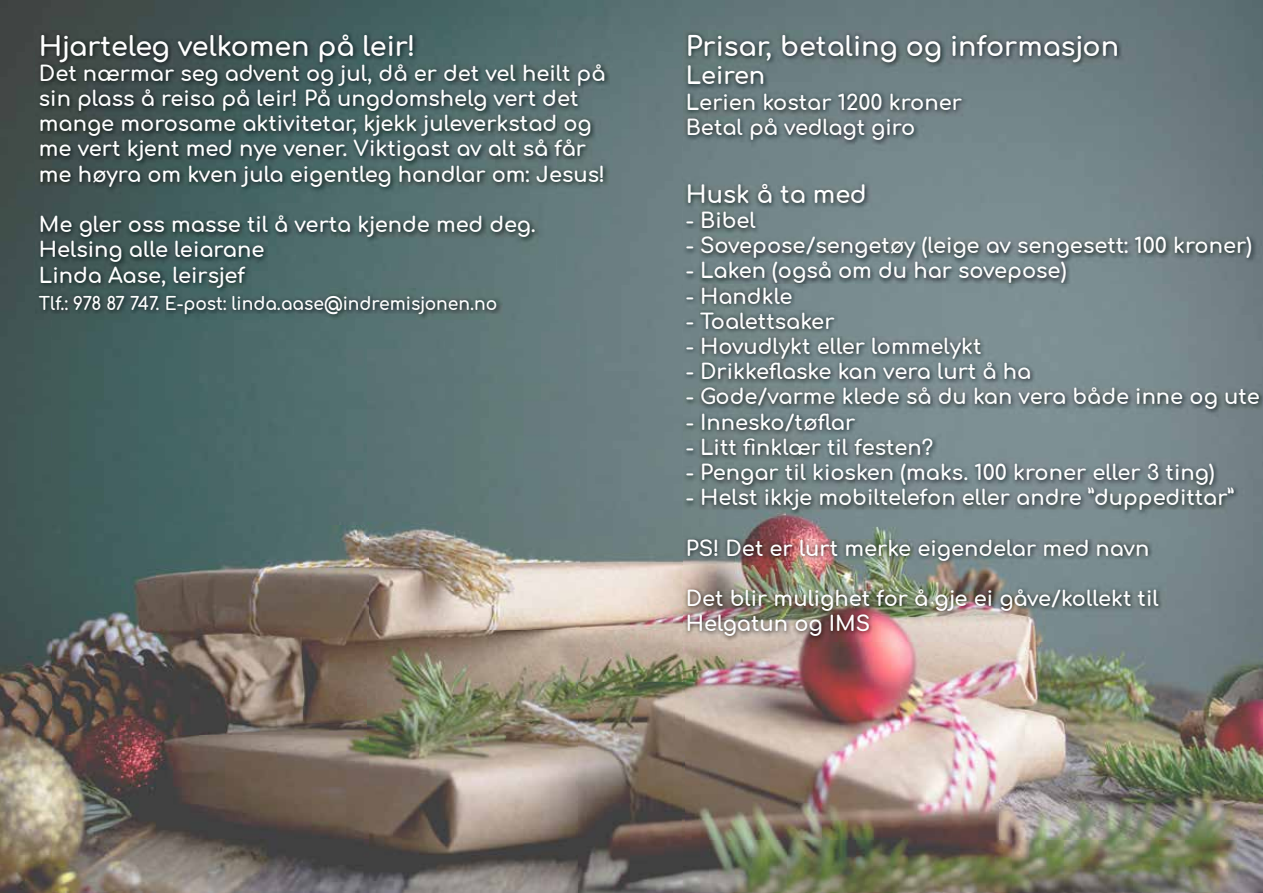
<style>
.page{position:relative;width:1263px;height:893px;background:#fff}
.page>*{position:absolute;margin:0;border:0;box-sizing:border-box;transform-origin:0 0}
.t1{font:700 27px "Comfortaa";color:#fff}
.t2{font:700 24px "Comfortaa";color:#fff}
.t3{font:700 21px/25.2px "Comfortaa";color:#fff}
.t4{font:700 18px "Comfortaa";color:#fff;scale:.95 1}
</style>
<div class="page">
<img style="left:0;top:0;width:1263px;height:52px">
<img style="left:0;top:52px;width:52px;height:841px">
<img style="left:579px;top:52px;width:104px;height:841px">
<img style="left:52px;top:319px;width:527px;height:574px">
<img style="left:683px;top:31px;width:580px;height:862px">
<img style="left:36px;top:31px;width:574px;height:288px">
<p class="t1" style="left:39px;top:21px;width:378px">Hjarteleg velkomen på leir!</p>
<p class="t3" style="left:39px;top:58px;width:568px">Det nærmar seg advent og jul, då er det vel heilt på sin plass å reisa på leir! På ungdomshelg vert det mange morosame aktivitetar, kjekk juleverkstad og me vert kjent med nye vener. Viktigast av alt så får me høyra om kven jula eigentleg handlar om: Jesus!</p>
<p class="t3" style="left:39px;top:209px;width:498px">Me gler oss masse til å verta kjende med deg.<br>Helsing alle leiarane<br>Linda Aase, leirsjef</p>
<p class="t4" style="left:39px;top:287px;width:484px">Tlf.: 978 87 747. E-post: linda.aase@indremisjonen.no</p>
<p class="t1" style="left:686px;top:21px;width:435px">Prisar, betaling og informasjon</p>
<p class="t2" style="left:686px;top:54px;width:81px">Leiren</p>
<p class="t3" style="left:686px;top:86px;width:278px">Lerien kostar 1200 kroner<br>Betal på vedlagt giro</p>
<p class="t2" style="left:686px;top:172px;width:182px">Husk å ta med</p>
<p class="t3" style="left:686px;top:205px;width:71px">- Bibel</p>
<p class="t3" style="left:686px;top:230px;width:568px">- Sovepose/sengetøy (leige av sengesett: 100 kroner)</p>
<p class="t3" style="left:686px;top:255px;width:382px">- Laken (også om du har sovepose)</p>
<p class="t3" style="left:686px;top:280px;width:108px">- Handkle</p>
<p class="t3" style="left:686px;top:305px;width:150px">- Toalettsaker</p>
<p class="t3" style="left:686px;top:331px;width:297px">- Hovudlykt eller lommelykt</p>
<p class="t3" style="left:686px;top:356px;width:347px">- Drikkeflaske kan vera lurt å ha</p>
<p class="t3" style="left:686px;top:381px;width:575px">- Gode/varme klede så du kan vera både inne og ute</p>
<p class="t3" style="left:686px;top:406px;width:171px">- Innesko/tøflar</p>
<p class="t3" style="left:686px;top:431px;width:249px">- Litt finklær til festen?</p>
<p class="t3" style="left:686px;top:457px;width:530px">- Pengar til kiosken (maks. 100 kroner eller 3 ting)</p>
<p class="t3" style="left:686px;top:482px;width:549px">- Helst ikkje mobiltelefon eller andre ”duppedittar”</p>
<p class="t3" style="left:686px;top:532px;width:465px">PS! Det er lurt merke eigendelar med navn</p>
<p class="t3" style="left:686px;top:583px;width:474px">Det blir mulighet for å gje ei gåve/kollekt til<br>Helgatun og IMS</p>
</div>
